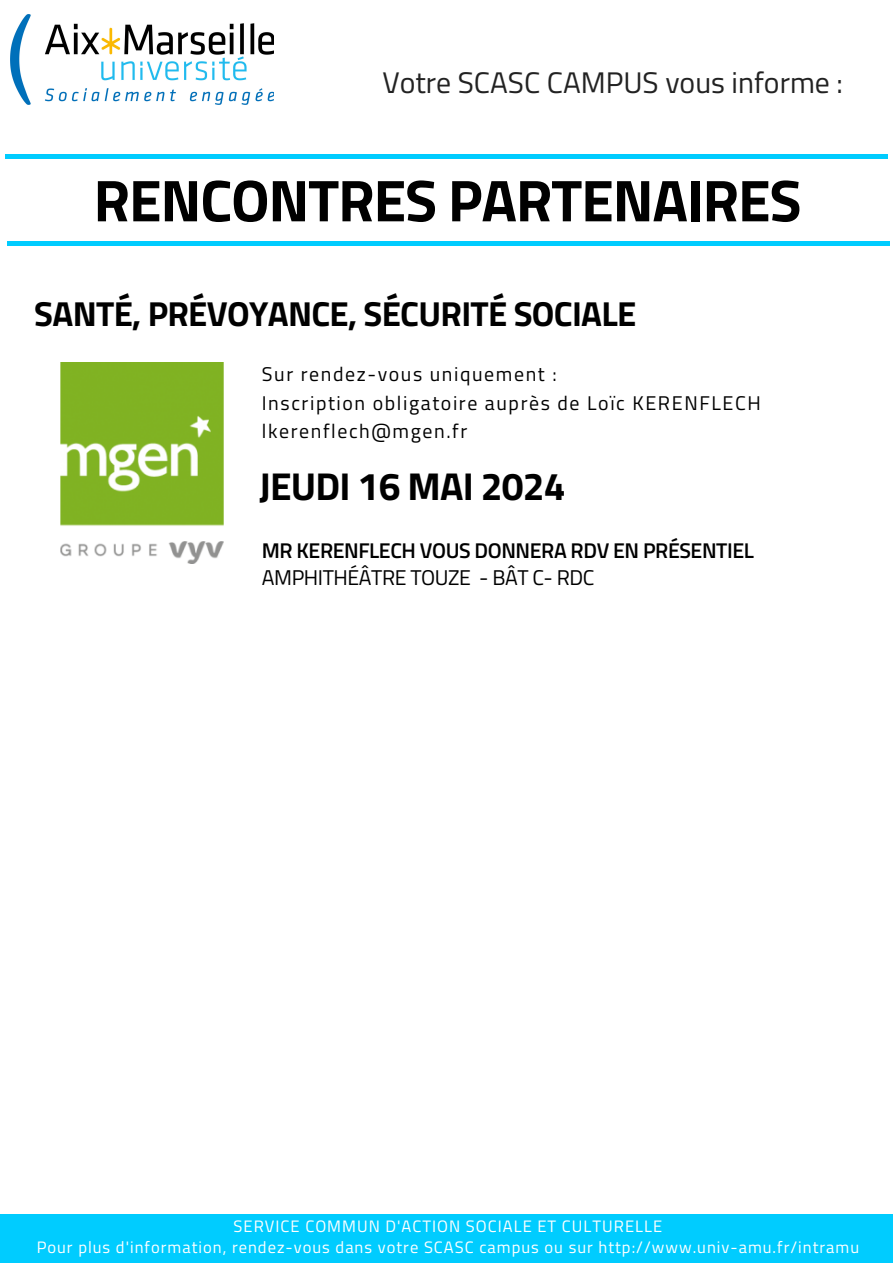
<style>
.page{position:relative;width:893px;height:1263px;background:#fff}
.page>*{position:absolute;margin:0;border:0;box-sizing:border-box;transform-origin:0 0}
.t1{font:700 59.03px "Titillium Web";letter-spacing:-.02em;color:#000}
.t2{font:700 38.92px "Titillium Web";letter-spacing:-.02em;color:#000}
.t3{font:700 34.72px "Titillium Web";letter-spacing:-.02em;color:#000}
.t4{font:29.78px "Titillium Web";color:#222}
.t5{font:600 21.38px/26.4px "Titillium Web";letter-spacing:-.02em;color:#000}
.t6{font:19.88px/28.7px "Titillium Web";letter-spacing:.08em;color:#000}
.t7{font:16.58px "Titillium Web";letter-spacing:.06em;color:#fff}
.s1{font-weight:400}
</style>
<div class="page">
<hr style="left:6px;top:154px;width:882px;height:4px;background:#0cf">
<div style="left:0;top:1215px;width:893px;height:48px;background:#0cf"></div>
<img style="left:11px;top:14px;width:263px;height:91px">
<hr style="left:7px;top:242px;width:883px;height:4px;background:#0cf">
<img style="left:60px;top:362px;width:164px;height:202px">
<p class="t4" style="left:382px;top:59px;width:462px">Votre SCASC CAMPUS vous informe :</p>
<p class="t1" style="left:93px;top:154px;width:709px">RENCONTRES PARTENAIRES</p>
<h6 class="t3" style="left:34px;top:286px;width:603px">SANTÉ, PRÉVOYANCE, SÉCURITÉ SOCIALE</h6>
<p class="t6" style="left:262px;top:359px;width:500px">Sur rendez-vous uniquement :<br>Inscription obligatoire auprès de Loïc KERENFLECH lkerenflech@mgen.fr</p>
<h2 class="t2" style="left:259px;top:456px;width:308px">JEUDI 16 MAI 2024</h2>
<h5 class="t5" style="left:262px;top:537px;width:493px">MR KERENFLECH VOUS DONNERA RDV EN PRÉSENTIEL<br><span class="s1">AMPHITHÉÂTRE TOUZE - BÂT C- RDC</span></h5>
<h4 class="t7" style="left:234px;top:1213px;width:430px">SERVICE COMMUN D'ACTION SOCIALE ET CULTURELLE</h4>
<p class="t7" style="left:37px;top:1234px;width:824px">Pour plus d'information, rendez-vous dans votre SCASC campus ou sur http://www.univ-amu.fr/intramu</p>
</div>
